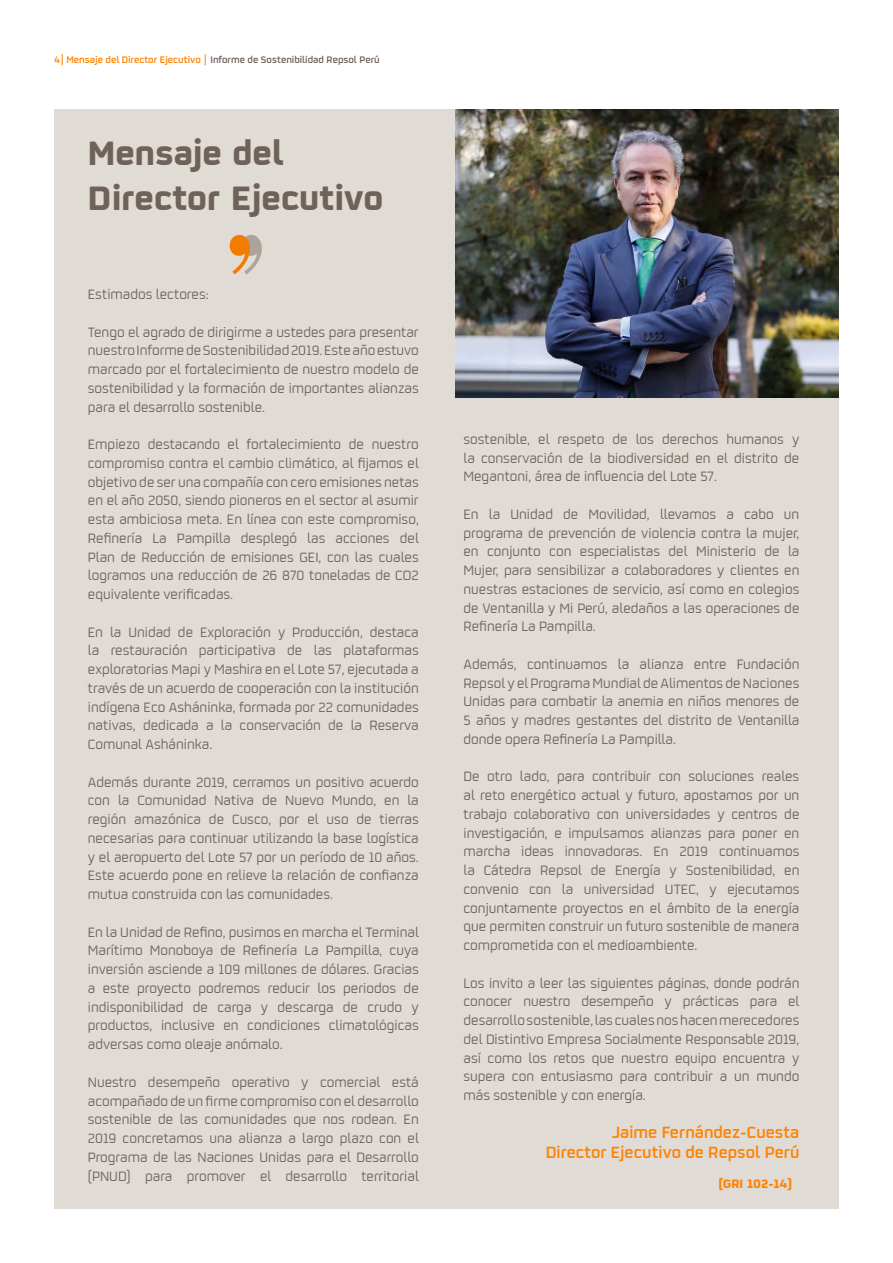
<style>
.page{position:relative;width:893px;height:1263px;background:#fff}
.page>*{position:absolute;margin:0;border:0;box-sizing:border-box;transform-origin:0 0}
.t1{font:700 37.5px/45px "Repsol Viet";color:#6f625a}
.t2{font:600 18px/19.5px "Repsol";color:#ff8200;text-align:right}
.t3{font:15px/18.8px "Repsol";color:#6f625a;text-align:justify}
.t4{font:700 13.5px "Repsol Viet";color:#ff8200}
.t5{font:600 10.5px "Repsol";color:#6f625a}
.s1{color:#ff8200}
</style>
<div class="page">
<div style="left:54px;top:110px;width:785px;height:1099px;background:#e0dbd4"></div>
<svg style="left:230px;top:235px;width:32px;height:39px"></svg>
<img style="left:455px;top:110px;width:384px;height:287px">
<p class="t5" style="left:54px;top:52px;width:327px"><span class="s1">4 Mensaje del Director Ejecutivo</span> Informe de Sostenibilidad Repsol Perú</p>
<h1 class="t1" style="left:88px;top:126px;width:297px">Mensaje del<br>Director Ejecutivo</h1>
<p class="t3" style="left:88px;top:284px;width:122px">Estimados lectores:</p>
<p class="t3" style="left:88px;top:322px;width:332px">Tengo el agrado de dirigirme a ustedes para presentar nuestro Informe de Sostenibilidad 2019. Este año estuvo marcado por el fortalecimiento de nuestro modelo de sostenibilidad y la formación de importantes alianzas para el desarrollo sostenible.</p>
<p class="t3" style="left:88px;top:434px;width:332px">Empiezo destacando el fortalecimiento de nuestro compromiso contra el cambio climático, al fijamos el objetivo de ser una compañía con cero emisiones netas en el año 2050, siendo pioneros en el sector al asumir esta ambiciosa meta. En línea con este compromiso, Refinería La Pampilla desplegó las acciones del Plan de Reducción de emisiones GEI, con las cuales logramos una reducción de 26 870 toneladas de CO2 equivalente verificadas.</p>
<p class="t3" style="left:88px;top:622px;width:332px">En la Unidad de Exploración y Producción, destaca la restauración participativa de las plataformas exploratorias Mapi y Mashira en el Lote 57, ejecutada a través de un acuerdo de cooperación con la institución indígena Eco Asháninka, formada por 22 comunidades nativas, dedicada a la conservación de la Reserva Comunal Asháninka.</p>
<p class="t3" style="left:88px;top:772px;width:332px">Además durante 2019, cerramos un positivo acuerdo con la Comunidad Nativa de Nuevo Mundo, en la región amazónica de Cusco, por el uso de tierras necesarias para continuar utilizando la base logística y el aeropuerto del Lote 57 por un período de 10 años.<br>Este acuerdo pone en relieve la relación de confianza mutua construida con las comunidades.</p>
<p class="t3" style="left:88px;top:922px;width:332px">En la Unidad de Refino, pusimos en marcha el Terminal Marítimo Monoboya de Refinería La Pampilla, cuya inversión asciende a 109 millones de dólares. Gracias a este proyecto podremos reducir los periodos de indisponibilidad de carga y descarga de crudo y productos, inclusive en condiciones climatológicas adversas como oleaje anómalo.</p>
<p class="t3" style="left:88px;top:1072px;width:332px">Nuestro desempeño operativo y comercial está acompañado de un firme compromiso con el desarrollo sostenible de las comunidades que nos rodean. En 2019 concretamos una alianza a largo plazo con el Programa de las Naciones Unidas para el Desarrollo (PNUD) para promover el desarrollo territorial</p>
<p class="t3" style="left:463px;top:429px;width:337px">sostenible, el respeto de los derechos humanos y la conservación de la biodiversidad en el distrito de Megantoni, área de influencia del Lote 57.</p>
<p class="t3" style="left:463px;top:504px;width:337px">En la Unidad de Movilidad, llevamos a cabo un programa de prevención de violencia contra la mujer, en conjunto con especialistas del Ministerio de la Mujer, para sensibilizar a colaboradores y clientes en nuestras estaciones de servicio, así como en colegios de Ventanilla y Mi Perú, aledaños a las operaciones de Refinería La Pampilla.</p>
<p class="t3" style="left:463px;top:654px;width:337px">Además, continuamos la alianza entre Fundación Repsol y el Programa Mundial de Alimentos de Naciones Unidas para combatir la anemia en niños menores de 5 años y madres gestantes del distrito de Ventanilla donde opera Refinería La Pampilla.</p>
<p class="t3" style="left:463px;top:766px;width:337px">De otro lado, para contribuir con soluciones reales al reto energético actual y futuro, apostamos por un trabajo colaborativo con universidades y centros de investigación, e impulsamos alianzas para poner en marcha ideas innovadoras. En 2019 continuamos la Cátedra Repsol de Energía y Sostenibilidad, en convenio con la universidad UTEC, y ejecutamos conjuntamente proyectos en el ámbito de la energía que permiten construir un futuro sostenible de manera comprometida con el medioambiente.</p>
<p class="t3" style="left:463px;top:972px;width:337px">Los invito a leer las siguientes páginas, donde podrán conocer nuestro desempeño y prácticas para el desarrollo sostenible, las cuales nos hacen merecedores del Distintivo Empresa Socialmente Responsable 2019, así como los retos que nuestro equipo encuentra y supera con entusiasmo para contribuir a un mundo más sostenible y con energía.</p>
<p class="t2" style="left:546px;top:1121px;width:255px">Jaime Fernández-Cuesta<br>Director Ejecutivo de Repsol Perú</p>
<p class="t4" style="left:718px;top:1173px;width:75px">(GRI 102-14)</p>
</div>
